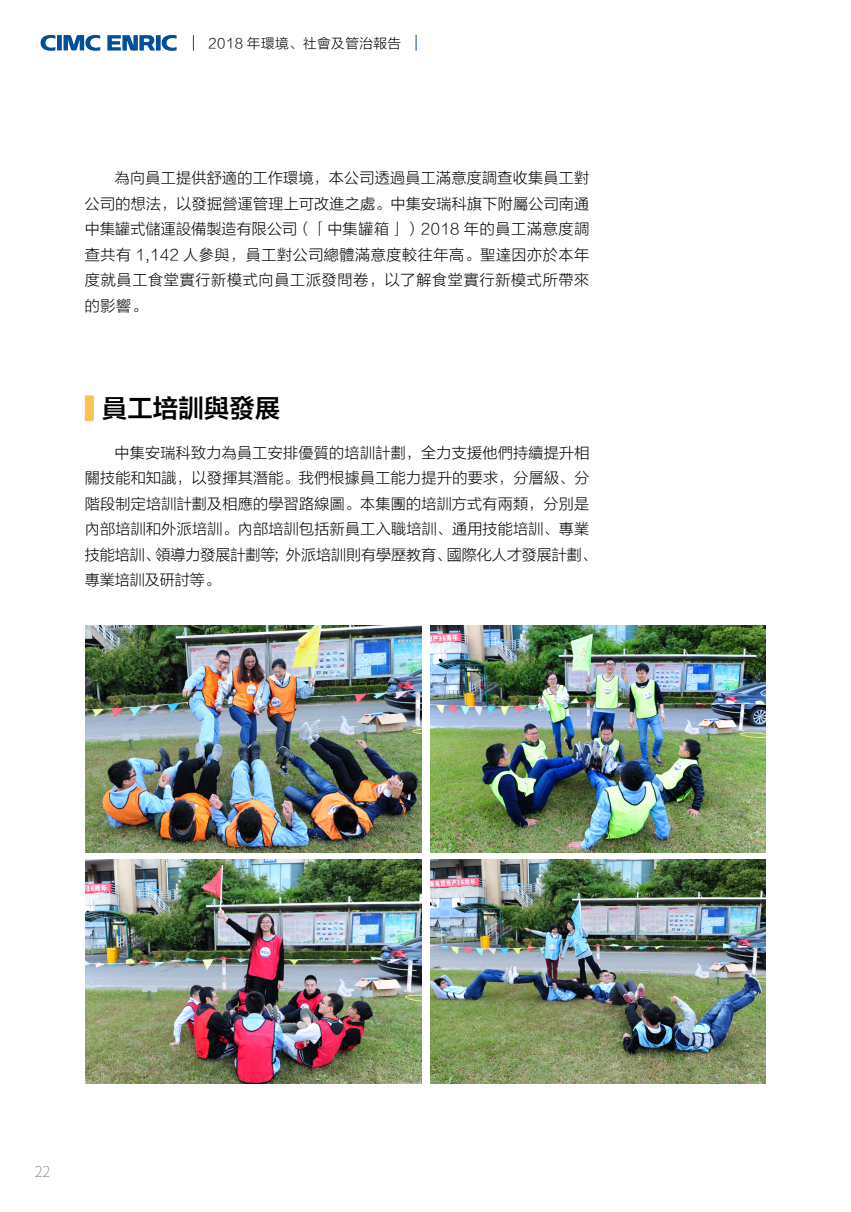
<style>
.page{position:relative;width:851px;height:1212px;background:#fff}
.page>*{position:absolute;margin:0;border:0;box-sizing:border-box;transform-origin:0 0}
.t1{font:25.5px "FZLTZCHK GBK1 0";color:#000}
.t2{font:15px/25.5px "FZLTXHK GBK1 0";letter-spacing:.02em;color:#000}
.t3{font:200 15px "Source Han Sans CN";color:#727171}
.t4{font:13.5px "FZLTXHK GBK1 0";letter-spacing:.04em;color:#000}
</style>
<div class="page">
<img style="left:85px;top:626px;width:336px;height:226px">
<img style="left:430px;top:626px;width:335px;height:226px">
<img style="left:430px;top:860px;width:335px;height:223px">
<img style="left:85px;top:860px;width:336px;height:223px">
<div style="left:85px;top:395px;width:9px;height:26px;background:#f9c158"></div>
<svg style="left:41px;top:35px;width:14px;height:16px"></svg>
<div style="left:57px;top:35px;width:5px;height:15px;background:#004f97"></div>
<svg style="left:63px;top:35px;width:37px;height:16px"></svg>
<div style="left:156px;top:35px;width:5px;height:16px;background:#004f97"></div>
<svg style="left:162px;top:35px;width:14px;height:16px"></svg>
<svg style="left:107px;top:35px;width:48px;height:16px"></svg>
<svg style="left:193px;top:35px;width:1px;height:16px"></svg>
<svg style="left:415px;top:35px;width:1px;height:16px"></svg>
<p class="t4" style="left:208px;top:36px;width:194px">2018 年環境、社會及管治報告</p>
<p class="t2" style="left:85px;top:165px;width:506px;text-align:justify;text-indent:30px">為向員工提供舒適的工作環境，本公司透過員工滿意度調查收集員工對公司的想法，以發掘營運管理上可改進之處。中集安瑞科旗下附屬公司南通中集罐式儲運設備製造有限公司（「中集罐箱」）2018 年的員工滿意度調查共有 1,142 人參與，員工對公司總體滿意度較往年高。聖達因亦於本年度就員工食堂實行新模式向員工派發問卷，以了解食堂實行新模式所帶來的影響。</p>
<h1 class="t1" style="left:102px;top:395px;width:180px">員工培訓與發展</h1>
<p class="t2" style="left:85px;top:440px;width:513px;text-indent:30px">中集安瑞科致力為員工安排優質的培訓計劃，全力支援他們持續提升相關技能和知識，以發揮其潛能。我們根據員工能力提升的要求，分層級、分階段制定培訓計劃及相應的學習路線圖。本集團的培訓方式有兩類，分別是內部培訓和外派培訓。內部培訓包括新員工入職培訓、通用技能培訓、專業技能培訓、領導力發展計劃等；外派培訓則有學歷教育、國際化人才發展計劃、專業培訓及研討等。</p>
<p class="t3" style="left:35px;top:1162px;width:17px">22</p>
</div>
